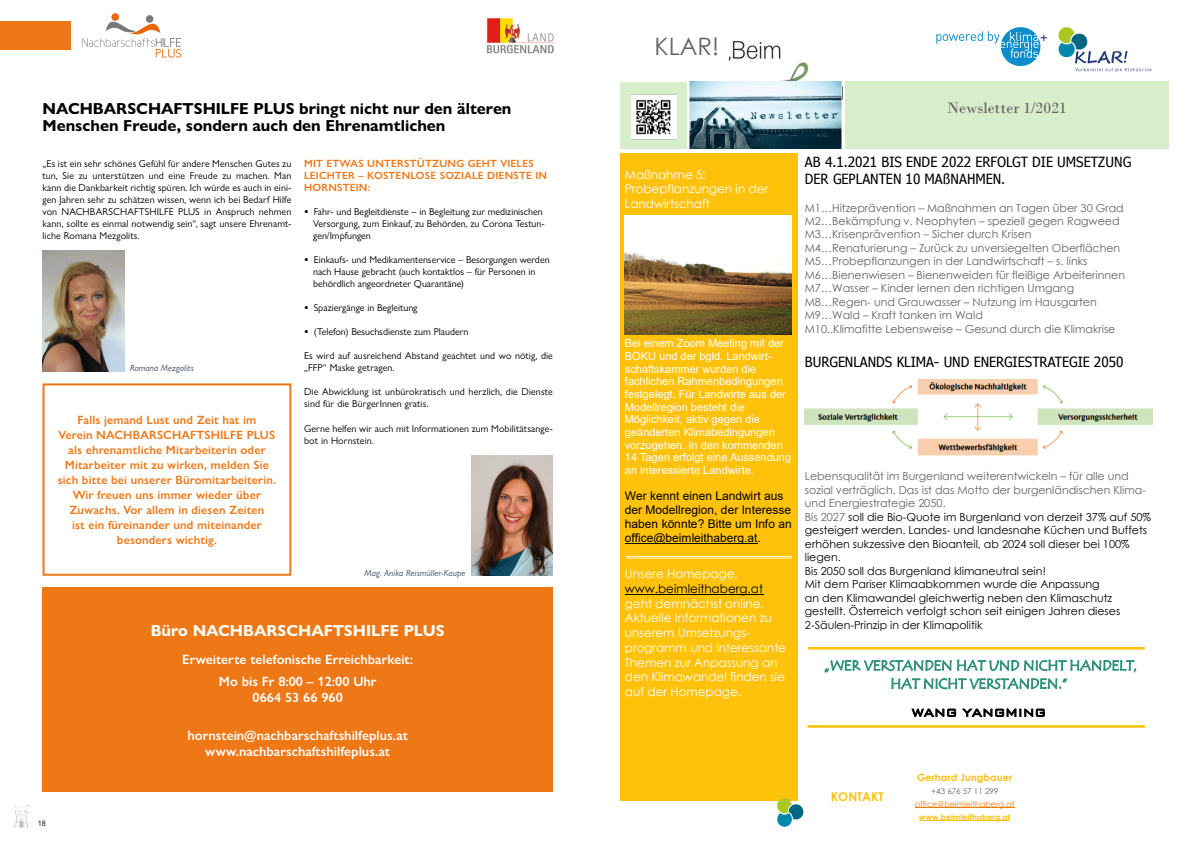
<style>
.page{position:relative;width:1191px;height:842px;background:#fff}
.page>*{position:absolute;margin:0;border:0;box-sizing:border-box;transform-origin:0 0}
.t1{font:24px "Century Gothic";color:#646363}
.Kern_H2{font:700 16px/17px "Gill Sans Nova";color:#000}
.Sonstiges_Negativer{font:700 16px "Gill Sans Nova";color:#fff}
.t2{font:16px "Bodoni";color:#646363}
.t3{font:condensed 14px/17px "Verdana Pro";color:#000}
.t4{font:14px/18.2px "Tempus Sans ITC";color:#30927a;text-align:center}
.t5{font:300 14px "Bank Gothic BT";color:#000}
.Sonstiges_Negativer-2{font:600 13.5px/16.2px "Gill Sans Nova";color:#fff;text-align:center}
.Kern_FT{font:600 12px/15px "Gill Sans Nova";letter-spacing:.01em;color:#ee7716;text-align:center}
.t6{font:12px/14.7px "Century Gothic";color:#fff}
.t7{font:12px/13.8px "Arial";color:#000}
.t8{font:700 12px "Century Gothic";color:#ffc20b}
.t9{font:11px/13.5px "Century Gothic";color:#000}
.t10{font:11px/13.5px "Century Gothic";color:#646363}
.t11{font:11px/12.6px "Arial";color:#fff}
.Kern_H3_-_NBH{font:600 10.5px/12px "Gill Sans Nova";letter-spacing:.02em;color:#ee7716}
.Kern_FT-2{font:10px/12px "Gill Sans Nova";color:#000}
.t12{font:700 10px "Century Gothic";color:#ffc20b}
.Kern_Bildbeschreibun{font:italic 9px "Gill Sans Nova";letter-spacing:.01em;color:#384653}
.t13{font:8px/12.8px "Century Gothic";color:#ee7b08;text-align:center}
.t14{font:500 8px "Gill Sans Nova";color:#384653}
.s1{font-weight:700}
.s2{color:#000}
.s3{color:#646363}
.s4{font-weight:700;color:#ffc20b}
</style>
<div class="page">
<div style="left:43px;top:588px;width:510px;height:204px;background:#ee7716"></div>
<img style="left:471px;top:455px;width:82px;height:121px">
<img style="left:43px;top:251px;width:81px;height:120px">
<div style="left:43px;top:383px;width:248px;height:193px;border:2px solid #ee7716"></div>
<div style="left:620px;top:153px;width:178px;height:648px;background:#ffc20b"></div>
<hr style="left:625px;top:543px;width:133px;height:1px;background:#000">
<hr style="left:625px;top:594px;width:138px;height:1px;background:#000">
<img style="left:805px;top:379px;width:347px;height:76px">
<img style="left:726px;top:41px;width:117px;height:70px">
<img style="left:624px;top:216px;width:168px;height:118px">
<hr style="left:626px;top:556px;width:166px;height:1px;background:#fff">
<hr style="left:626px;top:558px;width:166px;height:1px;background:#fff">
<hr style="left:808px;top:647px;width:336px;height:2px;background:#ffc000">
<hr style="left:807px;top:725px;width:338px;height:3px;background:#ffc000">
<svg style="left:777px;top:798px;width:26px;height:29px"></svg>
<div style="left:647px;top:27px;width:80px;height:35px;background:#fff"></div>
<div style="left:620px;top:83px;width:67px;height:66px;background:#d8edca"></div>
<div style="left:845px;top:81px;width:324px;height:68px;background:#d8edca"></div>
<img style="left:689px;top:82px;width:152px;height:67px">
<img style="left:631px;top:94px;width:46px;height:46px">
<svg style="left:936px;top:31px;width:46px;height:13px"></svg>
<svg style="left:988px;top:27px;width:59px;height:39px"></svg>
<svg style="left:1058px;top:27px;width:93px;height:45px"></svg>
<hr style="left:915px;top:807px;width:99px;height:1px;background:#ee7b08">
<hr style="left:919px;top:820px;width:91px;height:1px;background:#ffc20b">
<svg style="left:14px;top:805px;width:17px;height:23px"></svg>
<svg style="left:82px;top:15px;width:99px;height:43px"></svg>
<img style="left:486px;top:18px;width:68px;height:36px">
<div style="left:0;top:21px;width:70px;height:29px;background:#ee7716"></div>
<p class="Kern_H2" style="left:43px;top:100px;width:470px">NACHBARSCHAFTSHILFE PLUS bringt nicht nur den älteren<br>Menschen Freude, sondern auch den Ehrenamtlichen</p>
<p class="Kern_FT-2" style="left:43px;top:158px;width:250px;text-align:justify">„Es ist ein sehr schönes Gefühl für andere Menschen Gutes zu tun, Sie zu unterstützen und eine Freude zu machen. Man kann die Dankbarkeit richtig spüren. Ich würde es auch in eini&shy;gen Jahren sehr zu schätzen wissen, wenn ich bei Bedarf Hilfe von NACHBARSCHAFTSHILFE PLUS in Anspruch nehmen kann, sollte es einmal notwendig sein“, sagt unsere Ehrenamt&shy;liche Romana Mezgolits.</p>
<p class="Kern_H3_-_NBH" style="left:304px;top:157px;width:244px">MIT ETWAS UNTERSTÜTZUNG GEHT VIELES<br>LEICHTER – KOSTENLOSE SOZIALE DIENSTE IN<br>HORNSTEIN:</p>
<p class="Kern_FT-2" style="left:313px;top:206px;width:233px;text-indent:-9px"><span class="s1">•</span> Fahr- und Begleitdienste – in Begleitung zur medizinischen<br>Versorgung, zum Einkauf, zu Behörden, zu Corona Testun&shy;gen/Impfungen</p>
<p class="Kern_FT-2" style="left:313px;top:254px;width:238px;text-indent:-9px"><span class="s1">•</span> Einkaufs- und Medikamentenservice – Besorgungen werden nach Hause gebracht (auch kontaktlos – für Personen in behördlich angeordneter Quarantäne)</p>
<p class="Kern_FT-2" style="left:304px;top:302px;width:115px"><span class="s1">•</span> Spaziergänge in Begleitung</p>
<p class="Kern_FT-2" style="left:304px;top:326px;width:166px"><span class="s1">•</span> (Telefon) Besuchsdienste zum Plaudern</p>
<p class="Kern_FT-2" style="left:304px;top:350px;width:250px">Es wird auf ausreichend Abstand geachtet und wo nötig, die „FFP“ Maske getragen.</p>
<p class="Kern_FT-2" style="left:304px;top:386px;width:250px">Die Abwicklung ist unbürokratisch und herzlich, die Dienste sind für die BürgerInnen gratis.</p>
<p class="Kern_FT-2" style="left:304px;top:422px;width:250px">Gerne helfen wir auch mit Informationen zum Mobilitätsange&shy;bot in Hornstein.</p>
<p class="Kern_Bildbeschreibun" style="left:130px;top:363px;width:65px">Romana Mezgolits</p>
<p class="Kern_FT" style="left:58px;top:412px;width:220px">Falls jemand Lust und Zeit hat im<br>Verein NACHBARSCHAFTSHILFE PLUS als ehrenamtliche Mitarbeiterin oder Mitarbeiter mit zu wirken, melden Sie sich bitte bei unserer Büromitarbeiterin.<br>Wir freuen uns immer wieder über Zuwachs. Vor allem in diesen Zeiten<br>ist ein füreinander und miteinander besonders wichtig.</p>
<p class="Kern_Bildbeschreibun" style="left:364px;top:567px;width:102px">Mag. Anika Reismüller-Kaupe</p>
<p class="t14" style="left:38px;top:818px;width:9px">18</p>
<p class="Sonstiges_Negativer" style="left:151px;top:620px;width:295px">Büro NACHBARSCHAFTSHILFE PLUS</p>
<p class="Sonstiges_Negativer-2" style="left:182px;top:651px;width:233px">Erweiterte telefonische Erreichbarkeit:</p>
<p class="Sonstiges_Negativer-2" style="left:219px;top:673px;width:159px">Mo bis Fr 8:00 – 12:00 Uhr<br>0664 53 66 960</p>
<p class="Sonstiges_Negativer-2" style="left:187px;top:727px;width:222px">hornstein@nachbarschaftshilfeplus.at www.nachbarschaftshilfeplus.at</p>
<p class="t1" style="left:654px;top:29px;width:66px">KLAR!</p>
<p class="t2" style="left:947px;top:98px;width:121px">Newsletter 1/2021</p>
<p class="t6" style="left:625px;top:167px;width:145px">Maßnahme 5:<br>Probepflanzungen in der<br>Landwirtschaft</p>
<p class="t11" style="left:625px;top:337px;width:168px">Bei einem Zoom Meeting mit der<br>BOKU und der bgld. Landwirt&shy;schaftskammer wurden die fachlichen Rahmenbedingungen festgelegt. Für Landwirte aus der<br>Modellregion besteht die<br>Möglichkeit, aktiv gegen die geänderten Klimabedingungen vorzugehen. In den kommenden<br>14 Tagen erfolgt eine Aussendung an interessierte Landwirte.</p>
<p class="t7" style="left:625px;top:489px;width:168px">Wer kennt einen Landwirt aus der Modellregion, der Interesse haben könnte? Bitte um Info an office@beimleithaberg.at.</p>
<p class="t6" style="left:625px;top:566px;width:163px">Unsere Homepage, <span class="s2">www.beimleithaberg.at </span>geht demnächst online.<br>Aktuelle Informationen zu unserem Umsetzungs&shy;programm und interessante<br>Themen zur Anpassung an den Klimawandel finden sie auf der Homepage.</p>
<p class="t3" style="left:805px;top:154px;width:328px">AB 4.1.2021 BIS ENDE 2022 ERFOLGT DIE UMSETZUNG<br>DER GEPLANTEN 10 MAßNAHMEN.</p>
<p class="t10" style="left:805px;top:201px;width:322px">M1…Hitzeprävention – Maßnahmen an Tagen über 30 Grad M2…Bekämpfung v. Neophyten – speziell gegen Ragweed M3…Krisenprävention – Sicher durch Krisen M4…Renaturierung – Zurück zu unversiegelten Oberflächen M5…Probepflanzungen in der Landwirtschaft – s. links M6…Bienenwiesen – Bienenweiden für fleißige Arbeiterinnen M7…Wasser – Kinder lernen den richtigen Umgang M8…Regen- und Grauwasser – Nutzung im Hausgarten M9…Wald – Kraft tanken im Wald<br>M10..Klimafitte Lebensweise – Gesund durch die Klimakrise</p>
<p class="t3" style="left:805px;top:353px;width:320px">BURGENLANDS KLIMA- UND ENERGIESTRATEGIE 2050</p>
<p class="t9" style="left:805px;top:469px;width:348px"><span class="s3">Lebensqualität im Burgenland weiterentwickeln – für alle und sozial verträglich. Das ist das Motto der burgenländischen Klima&shy;und Energiestrategie 2050.<br>Bis 2027</span> soll die Bio-Quote im Burgenland von derzeit 37% auf 50% gesteigert werden. Landes- und landesnahe Küchen und Buffets erhöhen sukzessive den Bioanteil, ab 2024 soll dieser bei 100% liegen.<br>Bis 2050 soll das Burgenland klimaneutral sein!<br>Mit dem Pariser Klimaabkommen wurde die Anpassung<br>an den Klimawandel gleichwertig neben den Klimaschutz gestellt. Österreich verfolgt schon seit einigen Jahren dieses 2-Säulen-Prinzip in der Klimapolitik</p>
<p class="t4" style="left:824px;top:657px;width:314px">„WER VERSTANDEN HAT UND NICHT HANDELT,<br>HAT NICHT VERSTANDEN.“</p>
<p class="t5" style="left:911px;top:705px;width:136px">WANG YANGMING</p>
<p class="t8" style="left:831px;top:787px;width:54px">KONTAKT</p>
<p class="t12" style="left:917px;top:769px;width:97px">Gerhard Jungbauer</p>
<p class="t13" style="left:915px;top:784px;width:101px"><span class="s3">+43 676 57 11 299 </span>office@beimleithaberg.at <span class="s4">www.beimleithaberg.at</span></p>
</div>
